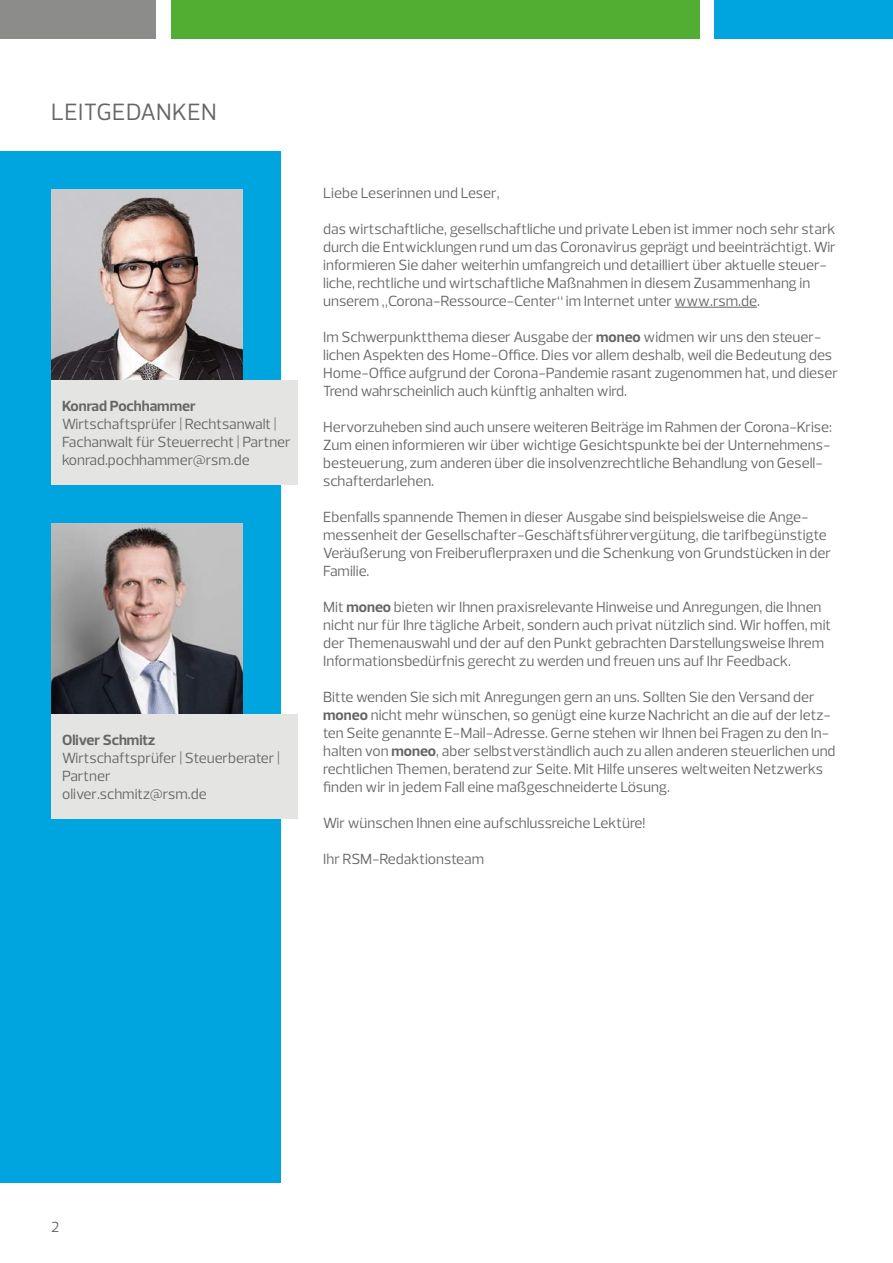
<style>
.page{position:relative;width:893px;height:1263px;background:#fff}
.page>*{position:absolute;margin:0;border:0;box-sizing:border-box;transform-origin:0 0}
.t1{font:24px "Prelo";letter-spacing:.015em;color:#666665}
.t2{font:15px/18px "Prelo";color:#666665}
.t3{font:700 15px "Prelo";color:#666665}
.s1{font-weight:700}
</style>
<div class="page">
<div style="left:0;top:0;width:156px;height:38px;background:#8c8c8b"></div>
<div style="left:171px;top:0;width:528px;height:38px;background:#52ae32"></div>
<div style="left:714px;top:0;width:179px;height:38px;background:#00a5df"></div>
<div style="left:0;top:151px;width:281px;height:1031px;background:#00a5df"></div>
<hr style="left:675px;top:307px;width:82px;height:1px;background:#666665">
<img style="left:51px;top:189px;width:191px;height:191px">
<div style="left:51px;top:380px;width:247px;height:105px;background:#e4e4e3"></div>
<img style="left:51px;top:523px;width:191px;height:191px">
<div style="left:51px;top:714px;width:247px;height:105px;background:#e4e4e3"></div>
<h1 class="t1" style="left:51px;top:97px;width:167px">LEITGEDANKEN</h1>
<p class="t3" style="left:62px;top:396px;width:135px">Konrad Pochhammer</p>
<p class="t2" style="left:62px;top:415px;width:230px">Wirtschaftsprüfer | Rechtsanwalt |<br>Fachanwalt für Steuerrecht | Partner konrad.pochhammer@rsm.de</p>
<p class="t3" style="left:62px;top:730px;width:95px">Oliver Schmitz</p>
<p class="t2" style="left:62px;top:749px;width:219px">Wirtschaftsprüfer | Steuerberater |<br>Partner<br>oliver.schmitz@rsm.de</p>
<p class="t2" style="left:323px;top:184px;width:178px">Liebe Leserinnen und Leser,</p>
<p class="t2" style="left:323px;top:220px;width:514px">das wirtschaftliche, gesellschaftliche und private Leben ist immer noch sehr stark durch die Entwicklungen rund um das Coronavirus geprägt und beeinträchtigt. Wir informieren Sie daher weiterhin umfangreich und detailliert über aktuelle steuer&shy;liche, rechtliche und wirtschaftliche Maßnahmen in diesem Zusammenhang in unserem „Corona-Ressource-Center“ im Internet unter www.rsm.de.</p>
<p class="t2" style="left:323px;top:328px;width:516px">Im Schwerpunktthema dieser Ausgabe der <span class="s1">moneo</span> widmen wir uns den steuer&shy;lichen Aspekten des Home-Office. Dies vor allem deshalb, weil die Bedeutung des Home-Office aufgrund der Corona-Pandemie rasant zugenommen hat, und dieser Trend wahrscheinlich auch künftig anhalten wird.</p>
<p class="t2" style="left:323px;top:418px;width:510px">Hervorzuheben sind auch unsere weiteren Beiträge im Rahmen der Corona-Krise:<br>Zum einen informieren wir über wichtige Gesichtspunkte bei der Unternehmens&shy;besteuerung, zum anderen über die insolvenzrechtliche Behandlung von Gesell&shy;schafterdarlehen.</p>
<p class="t2" style="left:323px;top:508px;width:509px">Ebenfalls spannende Themen in dieser Ausgabe sind beispielsweise die Ange&shy;messenheit der Gesellschafter-Geschäftsführervergütung, die tarifbegünstigte Veräußerung von Freiberuflerpraxen und die Schenkung von Grundstücken in der Familie.</p>
<p class="t2" style="left:323px;top:598px;width:510px">Mit <span class="s1">moneo</span> bieten wir Ihnen praxisrelevante Hinweise und Anregungen, die Ihnen nicht nur für Ihre tägliche Arbeit, sondern auch privat nützlich sind. Wir hoffen, mit der Themenauswahl und der auf den Punkt gebrachten Darstellungsweise Ihrem Informationsbedürfnis gerecht zu werden und freuen uns auf Ihr Feedback.</p>
<p class="t2" style="left:323px;top:688px;width:514px">Bitte wenden Sie sich mit Anregungen gern an uns. Sollten Sie den Versand der <span class="s1">moneo</span> nicht mehr wünschen, so genügt eine kurze Nachricht an die auf der letz&shy;ten Seite genannte E-Mail-Adresse. Gerne stehen wir Ihnen bei Fragen zu den In&shy;halten von <span class="s1">moneo</span>, aber selbstverständlich auch zu allen anderen steuerlichen und rechtlichen Themen, beratend zur Seite. Mit Hilfe unseres weltweiten Netzwerks finden wir in jedem Fall eine maßgeschneiderte Lösung.</p>
<p class="t2" style="left:323px;top:814px;width:324px">Wir wünschen Ihnen eine aufschlussreiche Lektüre!</p>
<p class="t2" style="left:323px;top:850px;width:162px">Ihr RSM-Redaktionsteam</p>
<p class="t2" style="left:51px;top:1218px;width:10px">2</p>
</div>
